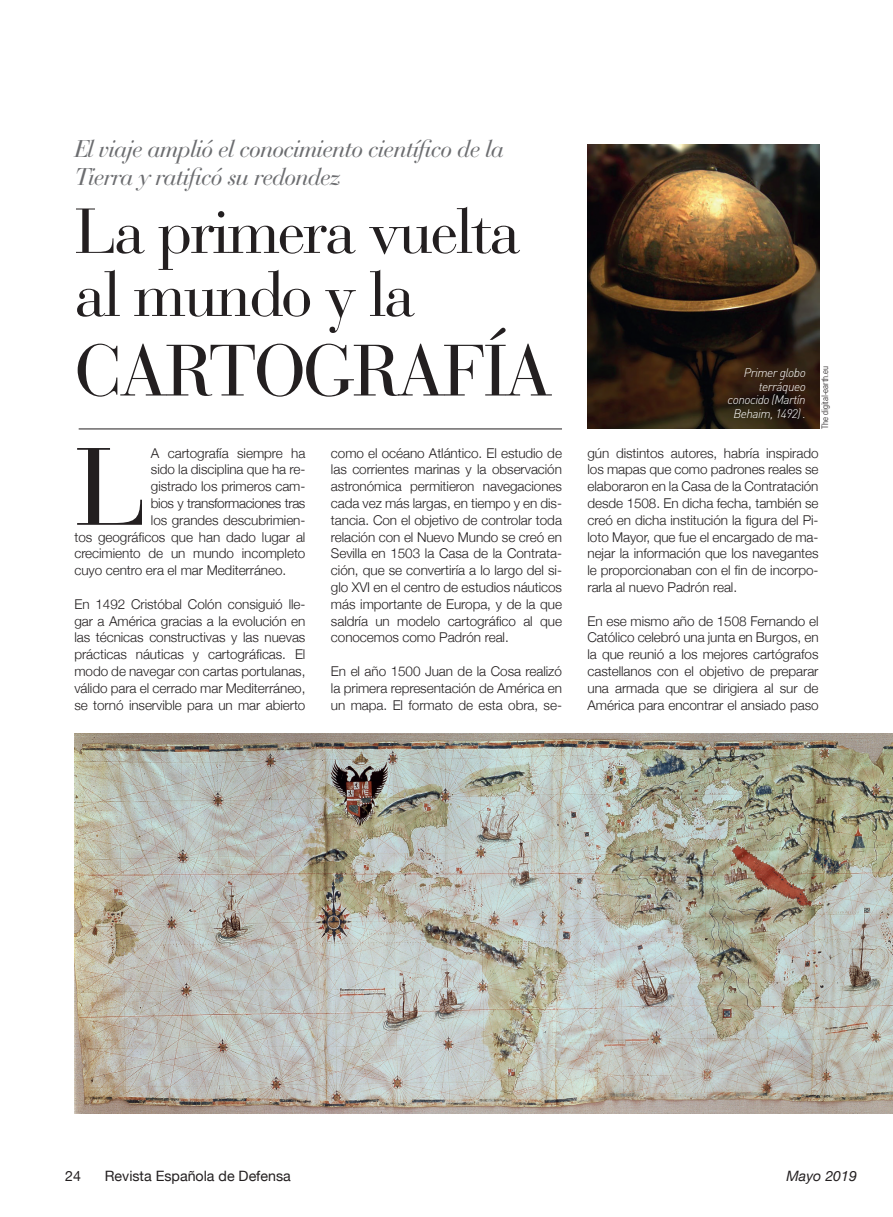
<style>
.page{position:relative;width:893px;height:1217px;background:#fff}
.page>*{position:absolute;margin:0;border:0;box-sizing:border-box;transform-origin:0 0}
.Texto_apoyo{font:108.9px "Bauer Bodoni";color:#231f20}
.Texto_apoyo-2{font:72px "Bauer Bodoni";letter-spacing:-.04em;color:#231f20}
.Texto_apoyo-3{font:63px/63px "Bauer Bodoni";letter-spacing:-.04em;color:#231f20}
.Texto_apoyo-4{font:italic 24px/28.5px "Bauer Bodoni";letter-spacing:-.04em;color:#6c6d70}
.t1{font:14.25px "Helvetica Neue";color:#231f20}
.t2{font:italic 14.25px "Helvetica Neue";color:#231f20}
.Texto_apoyo-5{font:300 13.5px/16.8px "Helvetica Neue";letter-spacing:-.005em;color:#231f20;text-align:justify}
.Texto_apoyo-6{font:300 13.5px "Helvetica Neue";letter-spacing:-.03em;color:#231f20}
.Texto_apoyo-7{font:italic 300 12.3px/13.5px "DIN";letter-spacing:-.04em;color:#fff;text-align:right}
.Crédito_foto{font:300 condensed 9px "Univers";letter-spacing:-.005em;color:#231f20}
</style>
<div class="page">
<img style="left:74px;top:733px;width:819px;height:379px">
<hr style="left:79px;top:428px;width:483px;height:1px;background:#231f20">
<img style="left:587px;top:145px;width:232px;height:283px">
<p class="Texto_apoyo-4" style="left:74px;top:134px;width:431px">El viaje amplió el conocimiento científico de la<br>Tierra y ratificó su redondez</p>
<p class="Texto_apoyo-3" style="left:74px;top:200px;width:448px">La primera vuelta al mundo y la</p>
<p class="Texto_apoyo-2" style="left:74px;top:327px;width:480px">CARTOGRAFÍA</p>
<p class="Texto_apoyo" style="left:74px;top:422px;width:74px">L</p>
<p class="Texto_apoyo-5" style="left:151px;top:443px;width:156px">A cartografía siempre ha</p>
<p class="Texto_apoyo-5" style="left:151px;top:460px;width:156px">sido la disciplina que ha re-</p>
<p class="Texto_apoyo-5" style="left:151px;top:477px;width:156px">gistrado los primeros cam-</p>
<p class="Texto_apoyo-6" style="left:151px;top:492px;width:156px">bios y transformaciones tras</p>
<p class="Texto_apoyo-5" style="left:151px;top:510px;width:156px">los grandes descubrimien-</p>
<p class="Texto_apoyo-5" style="left:74px;top:527px;width:233px">tos geográficos que han dado lugar al</p>
<p class="Texto_apoyo-5" style="left:74px;top:544px;width:233px">crecimiento de un mundo incompleto</p>
<p class="Texto_apoyo-5" style="left:74px;top:561px;width:213px">cuyo centro era el mar Mediterráneo.</p>
<p class="Texto_apoyo-5" style="left:74px;top:594px;width:233px">En 1492 Cristóbal Colón consiguió lle&shy;gar a América gracias a la evolución en las técnicas constructivas y las nuevas prácticas náuticas y cartográficas. El modo de navegar con cartas portulanas, válido para el cerrado mar Mediterráneo, se tornó inservible para un mar abierto</p>
<p class="Texto_apoyo-5" style="left:331px;top:443px;width:233px">como el océano Atlántico. El estudio de las corrientes marinas y la observación astronómica permitieron navegaciones cada vez más largas, en tiempo y en dis&shy;tancia. Con el objetivo de controlar toda relación con el Nuevo Mundo se creó en Sevilla en 1503 la Casa de la Contrata&shy;ción, que se convertiría a lo largo del si&shy;glo XVI en el centro de estudios náuticos más importante de Europa, y de la que saldría un modelo cartográfico al que conocemos como Padrón real.</p>
<p class="Texto_apoyo-5" style="left:331px;top:661px;width:233px">En el año 1500 Juan de la Cosa realizó la primera representación de América en un mapa. El formato de esta obra, se-</p>
<p class="Texto_apoyo-7" style="left:728px;top:365px;width:80px">Primer globo terráqueo conocido (Martín<br>Behaim, 1492) .</p>
<p class="Crédito_foto" style="left:820px;top:429px;width:65px;rotate:-90deg">The digital-earth.eu</p>
<p class="Texto_apoyo-5" style="left:587px;top:443px;width:233px">gún distintos autores, habría inspirado los mapas que como padrones reales se elaboraron en la Casa de la Contratación desde 1508. En dicha fecha, también se creó en dicha institución la figura del Pi&shy;loto Mayor, que fue el encargado de ma&shy;nejar la información que los navegantes le proporcionaban con el fin de incorpo&shy;rarla al nuevo Padrón real.</p>
<p class="Texto_apoyo-5" style="left:587px;top:611px;width:233px">En ese mismo año de 1508 Fernando el Católico celebró una junta en Burgos, en la que reunió a los mejores cartógrafos castellanos con el objetivo de preparar una armada que se dirigiera al sur de América para encontrar el ansiado paso</p>
<p class="t1" style="left:65px;top:1165px;width:17px">24</p>
<p class="t1" style="left:105px;top:1165px;width:188px">Revista Española de Defensa</p>
<p class="t2" style="left:787px;top:1165px;width:72px">Mayo 2019</p>
</div>
